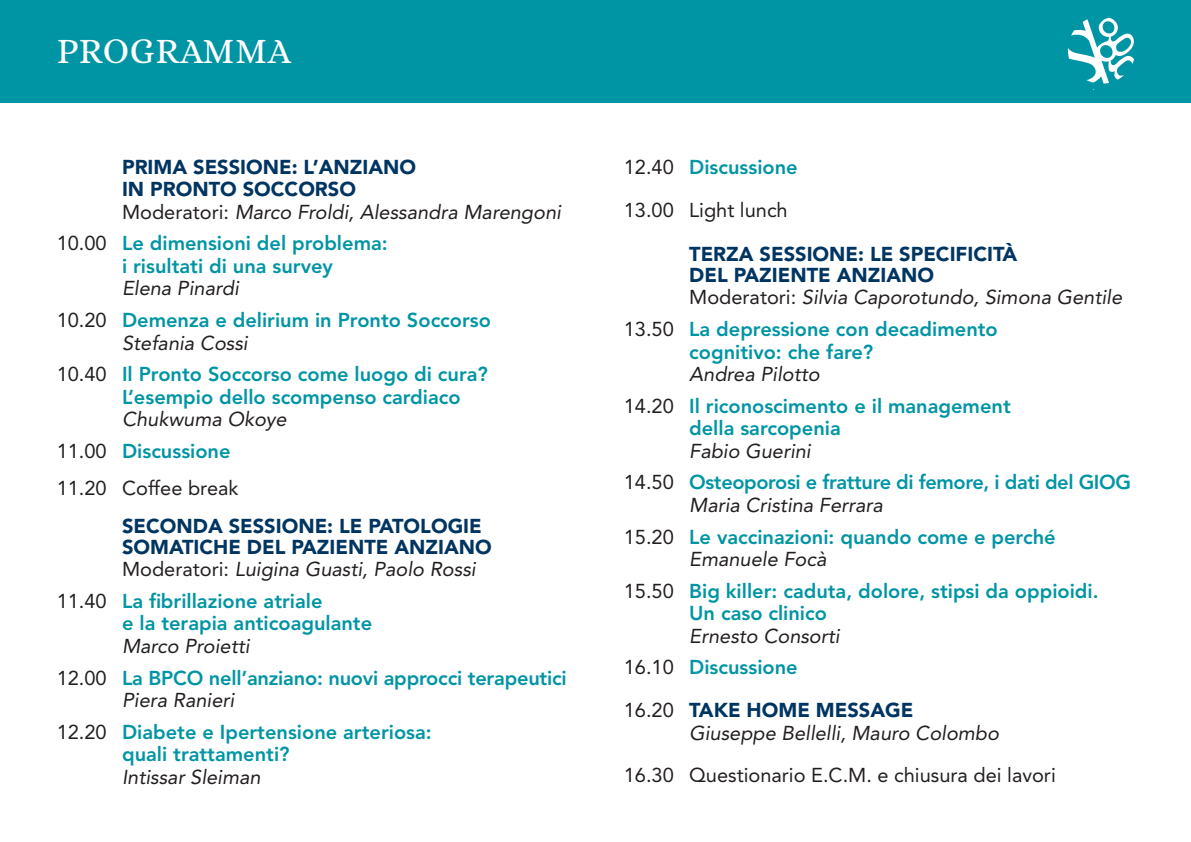
<style>
.page{position:relative;width:1191px;height:842px;background:#fff}
.page>*{position:absolute;margin:0;border:0;box-sizing:border-box;transform-origin:0 0}
.t1{font:36px "Alice";letter-spacing:.015em;color:#fff}
.t2{font:800 20px "Avenir LT Std";color:#0095a4}
.t3{font:italic 20px "Avenir LT Std";color:#231f20}
.t4{font:900 20px "Avenir LT Std";color:#003562}
.t5{font:20px "Avenir LT Std";color:#231f20}
.t6{font:800 20px "Avenir LT Std";letter-spacing:-.02em;color:#0095a4}
.s1{font-style:normal}
.s2{font-weight:400;color:#231f20}
</style>
<div class="page">
<div style="left:0;top:0;width:1191px;height:102px;background:#0095a4"></div>
<svg style="left:1068px;top:18px;width:66px;height:72px"></svg>
<p class="t1" style="left:57px;top:30px;width:236px">PROGRAMMA</p>
<p class="t4" style="left:122px;top:155px;width:296px">PRIMA SESSIONE: L’ANZIANO</p>
<p class="t4" style="left:122px;top:178px;width:235px">IN PRONTO SOCCORSO</p>
<p class="t3" style="left:122px;top:204px;width:440px"><span class="s1">Moderatori:</span> Marco Froldi, Alessandra Marengoni</p>
<p class="t2" style="left:57px;top:235px;width:332px"><span class="s2">10.00</span> Le dimensioni del problema:</p>
<p class="t2" style="left:122px;top:257px;width:212px">i risultati di una survey</p>
<p class="t3" style="left:122px;top:280px;width:118px">Elena Pinardi</p>
<p class="t2" style="left:57px;top:311px;width:436px"><span class="s2">10.20</span> Demenza e delirium in Pronto Soccorso</p>
<p class="t3" style="left:122px;top:334px;width:127px">Stefania Cossi</p>
<p class="t2" style="left:57px;top:366px;width:433px"><span class="s2">10.40</span> Il Pronto Soccorso come luogo di cura?</p>
<p class="t2" style="left:122px;top:388px;width:340px">L’esempio dello scompenso cardiaco</p>
<p class="t3" style="left:122px;top:411px;width:166px">Chukwuma Okoye</p>
<p class="t2" style="left:57px;top:442px;width:175px"><span class="s2">11.00</span> Discussione</p>
<p class="t5" style="left:57px;top:479px;width:183px">11.20 Coffee break</p>
<p class="t4" style="left:122px;top:515px;width:361px">SECONDA SESSIONE: LE PATOLOGIE</p>
<p class="t4" style="left:122px;top:535px;width:371px">SOMATICHE DEL PAZIENTE ANZIANO</p>
<p class="t3" style="left:122px;top:561px;width:355px"><span class="s1">Moderatori:</span> Luigina Guasti, Paolo Rossi</p>
<p class="t2" style="left:57px;top:592px;width:267px"><span class="s2">11.40</span> La fibrillazione atriale</p>
<p class="t2" style="left:122px;top:615px;width:252px">e la terapia anticoagulante</p>
<p class="t3" style="left:122px;top:638px;width:129px">Marco Proietti</p>
<p class="t2" style="left:57px;top:669px;width:511px"><span class="s2">12.00</span> La BPCO nell’anziano: nuovi approcci terapeutici</p>
<p class="t3" style="left:122px;top:692px;width:114px">Piera Ranieri</p>
<p class="t2" style="left:57px;top:723px;width:376px"><span class="s2">12.20</span> Diabete e Ipertensione arteriosa:</p>
<p class="t2" style="left:122px;top:745px;width:169px">quali trattamenti?</p>
<p class="t3" style="left:122px;top:768px;width:140px">Intissar Sleiman</p>
<p class="t2" style="left:624px;top:158px;width:175px"><span class="s2">12.40</span> Discussione</p>
<p class="t5" style="left:624px;top:202px;width:165px">13.00 Light lunch</p>
<p class="t4" style="left:689px;top:243px;width:330px">TERZA SESSIONE: LE SPECIFICITÀ</p>
<p class="t4" style="left:689px;top:263px;width:246px">DEL PAZIENTE ANZIANO</p>
<p class="t3" style="left:689px;top:289px;width:434px"><span class="s1">Moderatori:</span> Silvia Caporotundo, Simona Gentile</p>
<p class="t2" style="left:624px;top:320px;width:375px"><span class="s2">13.50</span> La depressione con decadimento</p>
<p class="t2" style="left:689px;top:343px;width:186px">cognitivo: che fare?</p>
<p class="t3" style="left:689px;top:366px;width:132px">Andrea Pilotto</p>
<p class="t2" style="left:624px;top:397px;width:388px"><span class="s2">14.20</span> Il riconoscimento e il management</p>
<p class="t2" style="left:689px;top:419px;width:153px">della sarcopenia</p>
<p class="t3" style="left:689px;top:442px;width:123px">Fabio Guerini</p>
<p class="t6" style="left:624px;top:474px;width:508px"><span class="s2">14.50</span> Osteoporosi e fratture di femore, i dati del GIOG</p>
<p class="t3" style="left:689px;top:497px;width:195px">Maria Cristina Ferrara</p>
<p class="t2" style="left:624px;top:528px;width:433px"><span class="s2">15.20</span> Le vaccinazioni: quando come e perché</p>
<p class="t3" style="left:689px;top:551px;width:139px">Emanuele Focà</p>
<p class="t2" style="left:624px;top:582px;width:476px"><span class="s2">15.50</span> Big killer: caduta, dolore, stipsi da oppioidi.</p>
<p class="t2" style="left:689px;top:604px;width:139px">Un caso clinico</p>
<p class="t3" style="left:689px;top:627px;width:152px">Ernesto Consorti</p>
<p class="t2" style="left:624px;top:659px;width:175px"><span class="s2">16.10</span> Discussione</p>
<p class="t4" style="left:624px;top:698px;width:291px"><span class="s2">16.20</span> TAKE HOME MESSAGE</p>
<p class="t3" style="left:689px;top:724px;width:311px">Giuseppe Bellelli, Mauro Colombo</p>
<p class="t5" style="left:624px;top:767px;width:433px">16.30 Questionario E.C.M. e chiusura dei lavori</p>
</div>
